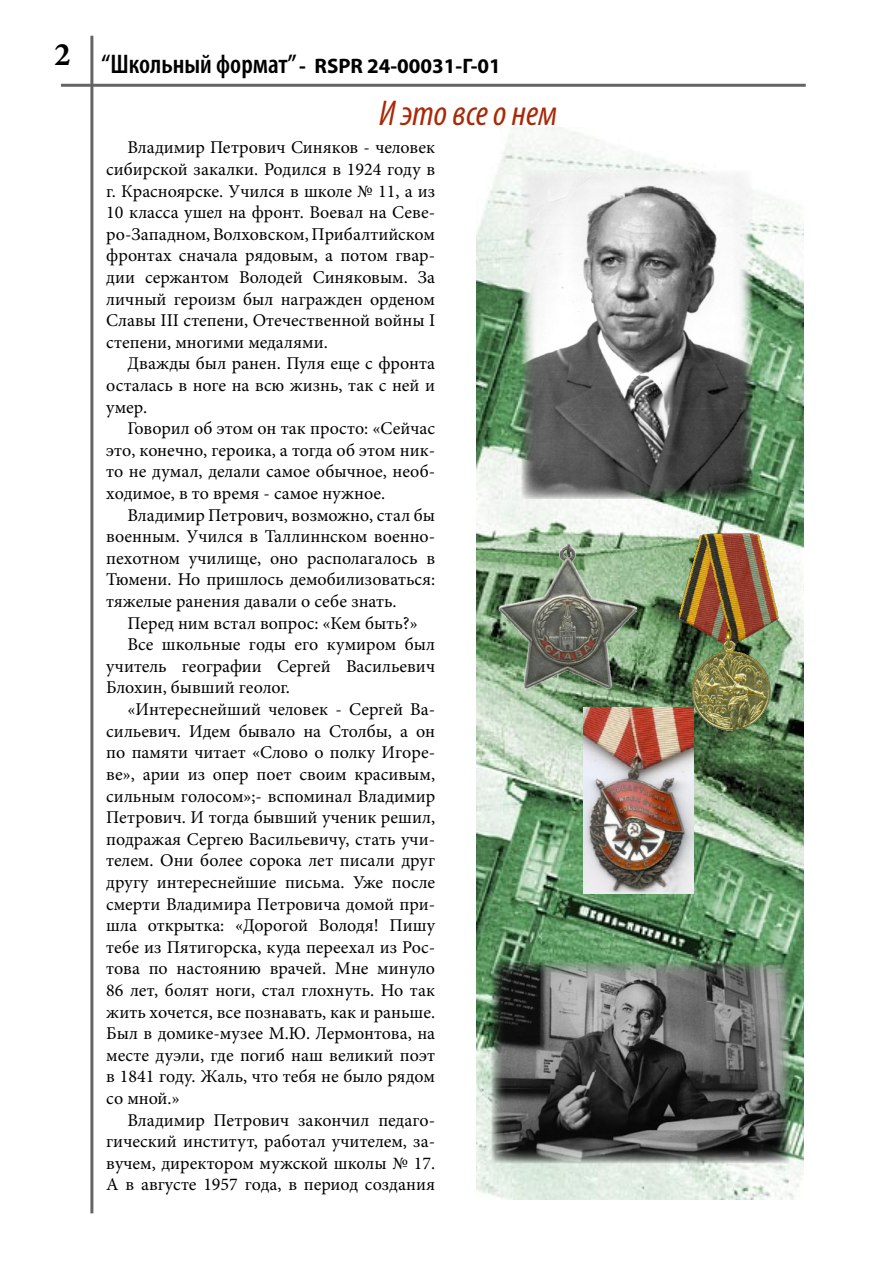
<style>
.page{position:relative;width:893px;height:1263px;background:#fff}
.page>*{position:absolute;margin:0;border:0;box-sizing:border-box;transform-origin:0 0}
.t1{font:italic condensed 36px "Myriad Pro";color:#aa2805}
.t2{font:700 21px "Myriad Pro";color:#000}
.t3{font:18px/21.6px "Minion Pro";color:#000;text-align:justify}
.s1{font-weight:600;font-stretch:condensed;font-size:27px}
</style>
<div class="page">
<hr style="left:90px;top:36px;width:3px;height:1177px;background:#646464">
<hr style="left:61px;top:84px;width:745px;height:3px;background:#646464">
<img style="left:476px;top:127px;width:328px;height:1072px">
<img style="left:499px;top:544px;width:137px;height:144px">
<img style="left:522px;top:170px;width:230px;height:329px">
<img style="left:677px;top:533px;width:102px;height:198px">
<img style="left:584px;top:708px;width:110px;height:185px">
<img style="left:492px;top:962px;width:297px;height:201px">
<p class="t2" style="left:102px;top:52px;width:401px"><span class="s1">“Школьный формат”</span> - RSPR 24-00031-Г-01</p>
<h1 class="t1" style="left:379px;top:91px;width:180px">И это все о нем</h1>
<p class="t3" style="left:106px;top:137px;width:330px;text-indent:21px">Владимир Петрович Синяков - человек сибирской закалки. Родился в 1924 году в г. Красноярске. Учился в школе № 11, а из 10 класса ушел на фронт. Воевал на Севе&shy;ро-Западном, Волховском, Прибалтийском фронтах сначала рядовым, а потом гвар&shy;дии сержантом Володей Синяковым. За личный героизм был награжден орденом Славы III степени, Отечественной войны I степени, многими медалями.</p>
<p class="t3" style="left:106px;top:353px;width:330px;text-indent:21px">Дважды был ранен. Пуля еще с фронта осталась в ноге на всю жизнь, так с ней и умер.</p>
<p class="t3" style="left:106px;top:418px;width:330px;text-indent:21px">Говорил об этом он так просто: «Сейчас это, конечно, героика, а тогда об этом ник&shy;то не думал, делали самое обычное, необ&shy;ходимое, в то время - самое нужное.</p>
<p class="t3" style="left:106px;top:504px;width:330px;text-indent:21px">Владимир Петрович, возможно, стал бы военным. Учился в Таллиннском военно&shy;пехотном училище, оно располагалось в Тюмени. Но пришлось демобилизоваться: тяжелые ранения давали о себе знать.</p>
<p class="t3" style="left:128px;top:612px;width:292px">Перед ним встал вопрос: «Кем быть?»</p>
<p class="t3" style="left:128px;top:634px;width:309px">Все школьные годы его кумиром был</p>
<p class="t3" style="left:106px;top:655px;width:330px">учитель географии Сергей Васильевич</p>
<p class="t3" style="left:106px;top:677px;width:185px">Блохин, бывший геолог.</p>
<p class="t3" style="left:128px;top:699px;width:309px">«Интереснейший человек - Сергей Ва-</p>
<p class="t3" style="left:106px;top:720px;width:330px">сильевич. Идем бывало на Столбы, а он</p>
<p class="t3" style="left:106px;top:742px;width:330px">по памяти читает «Слово о полку Игоре-</p>
<p class="t3" style="left:106px;top:763px;width:330px">ве», арии из опер поет своим красивым,</p>
<p class="t3" style="left:106px;top:785px;width:330px">сильным голосом»;- вспоминал Владимир</p>
<p class="t3" style="left:106px;top:807px;width:330px">Петрович. И тогда бывший ученик решил,</p>
<p class="t3" style="left:106px;top:828px;width:330px">подражая Сергею Васильевичу, стать учи-</p>
<p class="t3" style="left:106px;top:850px;width:330px">телем. Они более сорока лет писали друг</p>
<p class="t3" style="left:106px;top:871px;width:330px">другу интереснейшие письма. Уже после</p>
<p class="t3" style="left:106px;top:893px;width:330px">смерти Владимира Петровича домой при-</p>
<p class="t3" style="left:106px;top:915px;width:330px">шла открытка: «Дорогой Володя! Пишу</p>
<p class="t3" style="left:106px;top:936px;width:330px">тебе из Пятигорска, куда переехал из Рос-</p>
<p class="t3" style="left:106px;top:958px;width:330px">това по настоянию врачей. Мне минуло</p>
<p class="t3" style="left:106px;top:979px;width:330px">86 лет, болят ноги, стал глохнуть. Но так</p>
<p class="t3" style="left:106px;top:1001px;width:330px">жить хочется, все познавать, как и раньше.</p>
<p class="t3" style="left:106px;top:1023px;width:330px">Был в домике-музее М.Ю. Лермонтова, на</p>
<p class="t3" style="left:106px;top:1044px;width:330px">месте дуэли, где погиб наш великий поэт</p>
<p class="t3" style="left:106px;top:1066px;width:330px">в 1841 году. Жаль, что тебя не было рядом</p>
<p class="t3" style="left:106px;top:1087px;width:75px">со мной.»</p>
<p class="t3" style="left:128px;top:1109px;width:309px">Владимир Петрович закончил педаго-</p>
<p class="t3" style="left:106px;top:1131px;width:330px">гический институт, работал учителем, за-</p>
<p class="t3" style="left:106px;top:1152px;width:330px">вучем, директором мужской школы № 17.</p>
<p class="t3" style="left:106px;top:1174px;width:330px">А в августе 1957 года, в период создания</p>
</div>
